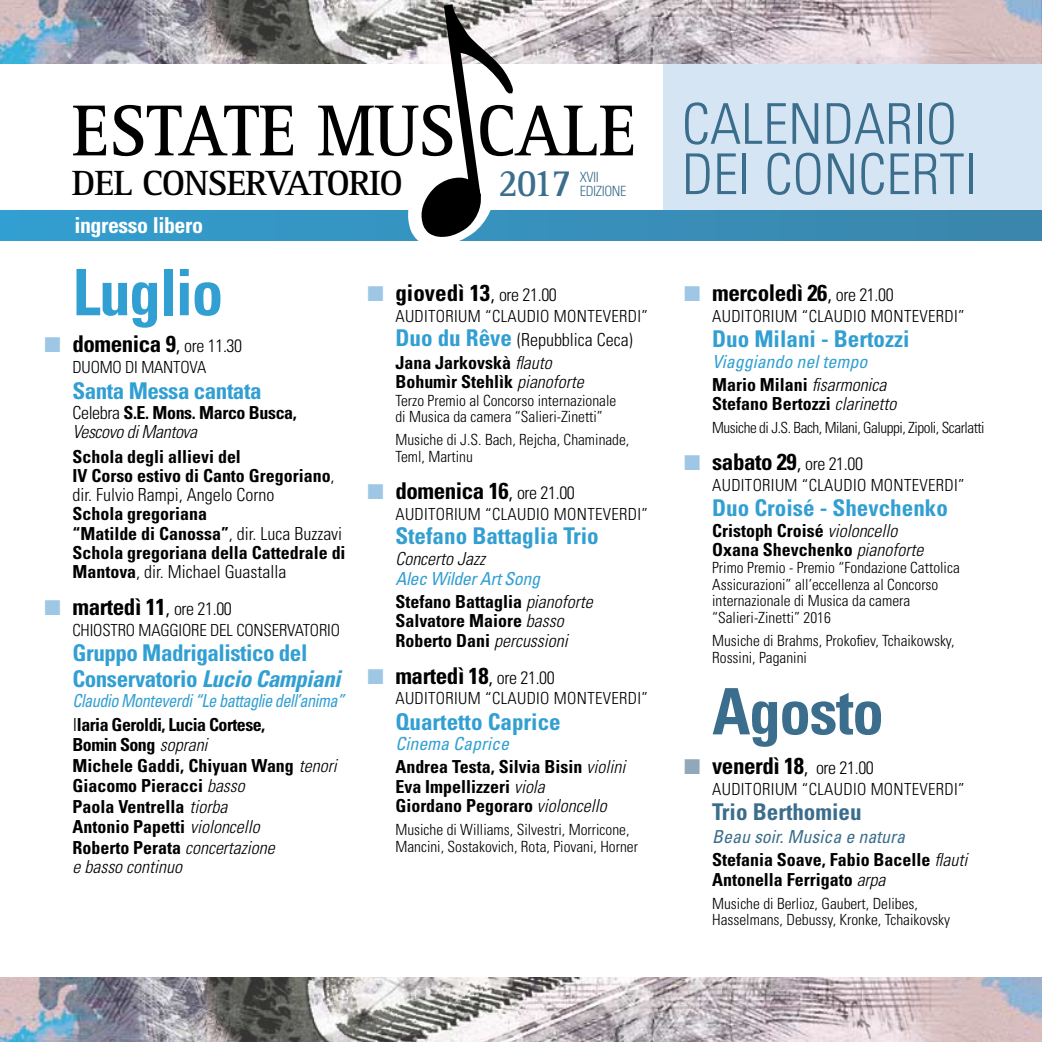
<style>
.page{position:relative;width:1042px;height:1042px;background:#fff}
.page>*{position:absolute;margin:0;border:0;box-sizing:border-box;transform-origin:0 0}
.t1{font:700 condensed 64.05px "Univers";letter-spacing:-.02em;color:#329fd2}
.t2{font:700 condensed 64.05px "Univers";letter-spacing:-.02em;color:#3b6e8c}
.t3{font:300 condensed 56.35px/50.2px "Univers";color:#3b6e8c}
.t4{font:700 39.9px "Rotis Serif";color:#3b6e8c;scale:.9 1}
.t5{font:700 36.23px "Rotis Serif";letter-spacing:-.03em;color:#000}
.t6{font:700 condensed 23.1px "Univers";letter-spacing:-.02em;color:#000}
.t7{font:700 condensed 23.1px "Univers";color:#329fd2}
.t8{font:700 condensed 23.1px/25.6px "Univers";letter-spacing:-.02em;color:#329fd2}
.t9{font:700 condensed 23.1px "Univers";color:#000}
.t10{font:700 condensed 23.1px "Univers";color:#3b6e8c}
.t11{font:700 condensed 22.05px "Univers";letter-spacing:-.02em;color:#fff}
.t12{font:700 condensed 18.03px/19.2px "Univers";color:#000}
.t13{font:italic condensed 18.03px/23.1px "Univers";letter-spacing:-.03em;color:#329fd2;scale:.91 1}
.t14{font:300 condensed 18.03px/23.1px "Univers";color:#000}
.t15{font:700 condensed 18.03px/19.2px "Univers";letter-spacing:-.02em;color:#000}
.t16{font:italic condensed 18.03px/23.1px "Univers";letter-spacing:-.03em;color:#329fd2}
.t17{font:italic condensed 18.03px/23.1px "Univers";color:#329fd2}
.t18{font:italic 300 condensed 18.03px "Univers";color:#000}
.t19{font:300 condensed 16.62px "Univers";letter-spacing:.02em;color:#000}
.t20{font:300 condensed 16.62px "Univers";letter-spacing:-.01em;color:#000}
.t21{font:300 condensed 15.4px/16.6px "Univers";color:#000}
.t22{font:300 condensed 15.4px "Univers";letter-spacing:-.03em;color:#000}
.t23{font:300 condensed 14.17px/14.2px "Univers";letter-spacing:-.03em;color:#3b6e8c}
.s1{font-weight:300}
.s2{font-weight:300;font-size:18.03px}
.s3{font-weight:300;font-style:italic}
.s4{font-style:italic}
.s5{font-weight:300;font-style:normal;font-stretch:normal;color:#000}
.s6{font-weight:700;font-style:normal;color:#000}
.s7{font-weight:700;font-size:23.1px;color:#329fd2}
.s8{font-weight:700}
.s9{font-weight:300;color:#000}
.s10{font-weight:400;font-style:italic;color:#329fd2}
.s11{font-weight:400;font-style:italic;color:#3b6e8c}
</style>
<div class="page">
<img style="left:0;top:977px;width:1042px;height:65px">
<div style="left:663px;top:57px;width:379px;height:169px;background:#d6e5f3"></div>
<img style="left:0;top:0;width:1042px;height:63px">
<svg style="left:0;top:211px;width:1042px;height:30px;background:#388cb6"></svg>
<svg style="left:73px;top:1px;width:560px;height:240px"></svg>
<h3 class="t5" style="left:72px;top:161px;width:333px">DEL CONSERVATORIO</h3>
<h3 class="t4" style="left:498px;top:159px;width:83px">2017</h3>
<p class="t23" style="left:580px;top:170px;width:48px">XVII<br>EDIZIONE</p>
<p class="t11" style="left:74px;top:211px;width:130px">ingresso libero</p>
<h1 class="t1" style="left:72px;top:253px;width:152px">Luglio</h1>
<p class="t6" style="left:72px;top:330px;width:171px">domenica 9<span class="s1">,</span> <span class="s2">ore 11.30</span></p>
<p class="t20" style="left:72px;top:357px;width:135px">DUOMO DI MANTOVA</p>
<p class="t8" style="left:72px;top:377px;width:191px">Santa Messa cantata</p>
<p class="t15" style="left:72px;top:403px;width:226px"><span class="s1">Celebra</span> S.E. Mons. Marco Busca,<br><span class="s3">Vescovo di Mantova</span></p>
<p class="t12" style="left:72px;top:446px;width:264px">Schola degli allievi del<br>IV Corso estivo di Canto Gregoriano<span class="s1">, dir. Fulvio Rampi, Angelo Corno</span></p>
<p class="t12" style="left:72px;top:504px;width:275px">Schola gregoriana<br>“Matilde di Canossa”<span class="s1">, dir. Luca Buzzavi<br></span>Schola gregoriana della Cattedrale di<br>Mantova<span class="s1">, dir. Michael Guastalla</span></p>
<p class="t6" style="left:72px;top:593px;width:161px">martedì 11<span class="s1">,</span> <span class="s2">ore 21.00</span></p>
<p class="t20" style="left:72px;top:620px;width:269px">CHIOSTRO MAGGIORE DEL CONSERVATORIO</p>
<p class="t8" style="left:72px;top:640px;width:270px">Gruppo Madrigalistico del<br>Conservatorio <span class="s4">Lucio Campiani</span></p>
<p class="t13" style="left:72px;top:689px;width:300px">Claudio Monteverdi “Le battaglie dell’anima”<br><span class="s5">I</span><span class="s6">laria Geroldi, Lucia Cortese,</span></p>
<p class="t12" style="left:72px;top:734px;width:266px;line-height:20.3px">Bomin Song <span class="s3">soprani<br></span>Michele Gaddi, Chiyuan Wang <span class="s3">tenori<br></span>Giacomo Pieracci <span class="s3">basso<br></span>Paola Ventrella <span class="s3">tiorba<br></span>Antonio Papetti <span class="s3">violoncello<br></span>Roberto Perata <span class="s3">concertazione<br>e basso continuo</span></p>
<p class="t9" style="left:395px;top:279px;width:163px">giovedì 13<span class="s1">,</span> <span class="s2">ore 21.00</span></p>
<p class="t19" style="left:395px;top:306px;width:254px">AUDITORIUM “CLAUDIO MONTEVERDI”</p>
<p class="t14" style="left:395px;top:328px;width:239px"><span class="s7">Duo du Rêve</span> (Repubblica Ceca)<br><span class="s8">Jana Jarkovskà</span> <span class="s4">flauto</span></p>
<p class="t12" style="left:395px;top:372px;width:190px">Bohumìr Stehlìk <span class="s3">pianoforte</span></p>
<p class="t21" style="left:395px;top:392px;width:222px">Terzo Premio al Concorso internazionale di Musica da camera “Salieri-Zinetti”</p>
<p class="t21" style="left:395px;top:432px;width:235px">Musiche di J.S. Bach, Rejcha, Chaminade,<br>Teml, Martinu</p>
<p class="t6" style="left:395px;top:477px;width:181px">domenica 16<span class="s1">,</span> <span class="s2">ore 21.00</span></p>
<p class="t19" style="left:395px;top:504px;width:254px">AUDITORIUM “CLAUDIO MONTEVERDI”</p>
<p class="t7" style="left:395px;top:522px;width:205px">Stefano Battaglia Trio</p>
<p class="t18" style="left:395px;top:547px;width:92px">Concerto Jazz</p>
<p class="t16" style="left:395px;top:566px;width:199px">Alec Wilder Art Song<br><span class="s6">Stefano Battaglia</span> <span class="s9">pianoforte</span></p>
<p class="t12" style="left:395px;top:611px;width:174px">Salvatore Maiore <span class="s3">basso<br></span>Roberto Dani <span class="s3">percussioni</span></p>
<p class="t6" style="left:395px;top:661px;width:161px">martedì 18<span class="s1">,</span> <span class="s2">ore 21.00</span></p>
<p class="t19" style="left:395px;top:688px;width:254px">AUDITORIUM “CLAUDIO MONTEVERDI”</p>
<p class="t7" style="left:395px;top:707px;width:167px">Quartetto Caprice</p>
<p class="t12" style="left:395px;top:732px;width:231px;line-height:23.1px"><span class="s10">Cinema Caprice<br></span>Andrea Testa, Silvia Bisin <span class="s3">violini</span></p>
<p class="t12" style="left:395px;top:776px;width:214px">Eva Impellizzeri <span class="s3">viola<br></span>Giordano Pegoraro <span class="s3">violoncello</span></p>
<p class="t21" style="left:395px;top:821px;width:244px">Musiche di Williams, Silvestri, Morricone,<br>Mancini, Sostakovich, Rota, Piovani, Horner</p>
<h2 class="t3" style="left:682px;top:99px;width:226px">Calendario deiConcerti</h2>
<p class="t6" style="left:712px;top:279px;width:183px">mercoledì 26<span class="s1">,</span> <span class="s2">ore 21.00</span></p>
<p class="t19" style="left:712px;top:306px;width:254px">AUDITORIUM “CLAUDIO MONTEVERDI”</p>
<p class="t7" style="left:712px;top:325px;width:199px">Duo Milani - Bertozzi</p>
<p class="t17" style="left:712px;top:349px;width:176px">Viaggiando nel tempo<br><span class="s6">Mario Milani</span> <span class="s9">fisarmonica</span></p>
<p class="t12" style="left:712px;top:394px;width:187px">Stefano Bertozzi <span class="s3">clarinetto</span></p>
<p class="t22" style="left:712px;top:418px;width:274px">Musiche di J.S. Bach, Milani, Galuppi, Zipoli, Scarlatti</p>
<p class="t6" style="left:712px;top:448px;width:152px">sabato 29<span class="s1">,</span> <span class="s2">ore 21.00</span></p>
<p class="t19" style="left:712px;top:475px;width:254px">AUDITORIUM “CLAUDIO MONTEVERDI”</p>
<p class="t7" style="left:712px;top:494px;width:237px">Duo Croisé - Shevchenko</p>
<p class="t12" style="left:712px;top:521px;width:213px">Cristoph Croisé <span class="s3">violoncello<br></span>Oxana Shevchenko <span class="s3">pianoforte</span></p>
<p class="t21" style="left:712px;top:559px;width:249px">Primo Premio - Premio “Fondazione Cattolica Assicurazioni” all’eccellenza al Concorso internazionale di Musica da camera “Salieri-Zinetti” 2016</p>
<p class="t21" style="left:712px;top:632px;width:244px">Musiche di Brahms, Prokofiev, Tchaikowsky,<br>Rossini, Paganini</p>
<h1 class="t2" style="left:712px;top:672px;width:173px">Agosto</h1>
<p class="t6" style="left:712px;top:752px;width:163px">venerdì 18<span class="s1">,</span> <span class="s2">ore 21.00</span></p>
<p class="t19" style="left:712px;top:779px;width:254px">AUDITORIUM “CLAUDIO MONTEVERDI”</p>
<p class="t10" style="left:712px;top:798px;width:151px">Trio Berthomieu</p>
<p class="t12" style="left:712px;top:825px;width:257px;line-height:23.1px"><span class="s11">Beau soir. Musica e natura<br></span>Stefania Soave, Fabio Bacelle <span class="s3">flauti</span></p>
<p class="t12" style="left:712px;top:869px;width:175px">Antonella Ferrigato <span class="s3">arpa</span></p>
<p class="t21" style="left:712px;top:895px;width:207px">Musiche di Berlioz, Gaubert, Delibes,</p>
<p class="t21" style="left:683px;top:911px;width:20px">H</p>
<p class="t21" style="left:721px;top:911px;width:231px">asselmans, Debussy, Kronke, Tchaikovsky</p>
</div>
